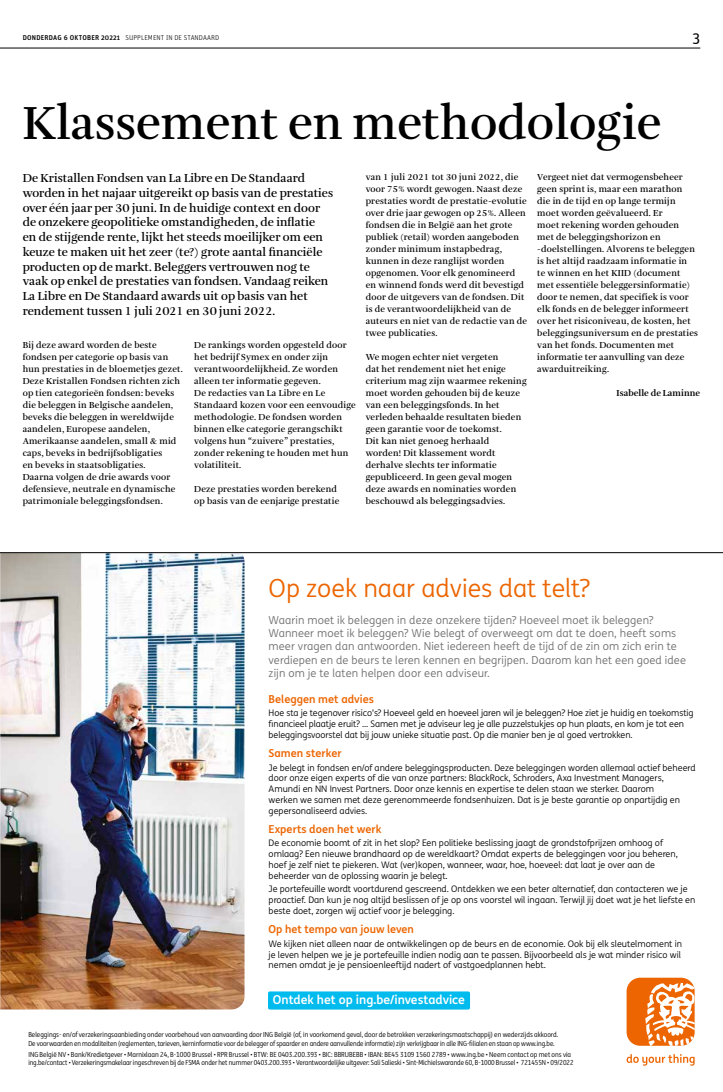
<style>
.page{position:relative;width:723px;height:1092px;background:#fff}
.page>*{position:absolute;margin:0;border:0;box-sizing:border-box;transform-origin:0 0}
.t1{font:600 48px "Amalia";color:#000}
.t2{font:25px "ING Me";color:#ec6500}
.t3{font:15px "Unit OT";color:#000}
.t4{font:700 12.3px "ING Me";color:#fff}
.t5{font:600 12px/14.7px "Amalia";color:#000}
.t6{font:11px/13.2px "ING Me";letter-spacing:.01em;color:#6e6e6e}
.t7{font:700 11px "ING Me";color:#ec6500}
.t8{font:600 9px/12px "Amalia";letter-spacing:.02em;color:#000}
.t9{font:9px/10.8px "ING Me";color:#000}
.t10{font:700 9px "Amalia";color:#000}
.t11{font:7px/8.4px "ING Me Narrow";letter-spacing:-.005em;color:#000}
.t12{font:300 7px "Unit OT";letter-spacing:.01em;color:#000}
.s1{font-weight:500}
</style>
<div class="page">
<hr style="left:0;top:48px;width:700px;height:1px;background:#000">
<img style="left:0;top:553px;width:244px;height:456px">
<div style="left:268px;top:991px;width:202px;height:18px;background:#0be;border-radius:2px"></div>
<svg style="left:626px;top:1054px;width:68px;height:11px"></svg>
<div style="left:626px;top:977px;width:68px;height:68px;background:#ec6500;border-radius:14px"></div>
<svg style="left:645px;top:982px;width:50px;height:63px"></svg>
<hr style="left:0;top:552px;width:723px;height:1px;background:#000">
<p class="t12" style="left:23px;top:33px;width:198px"><span class="s1">DONDERDAG 6 OKTOBER 20221</span> SUPPLEMENT IN DE STANDAARD</p>
<h1 class="t1" style="left:23px;top:96px;width:640px">Klassement en methodologie</h1>
<h3 class="t3" style="left:692px;top:25px;width:9px">3</h3>
<p class="t5" style="left:23px;top:172px;width:312px">De Kristallen Fondsen van La Libre en De Standaard worden in het najaar uitgereikt op basis van de prestaties over één jaar per 30 juni. In de huidige context en door de onzekere geopolitieke omstandigheden, de inflatie<br>en de stijgende rente, lijkt het steeds moeilijker om een keuze te maken uit het zeer (te?) grote aantal financiële producten op de markt. Beleggers vertrouwen nog te vaak op enkel de prestaties van fondsen. Vandaag reiken La Libre en De Standaard awards uit op basis van het rendement tussen 1 juli 2021 en 30 juni 2022.</p>
<p class="t8" style="left:23px;top:340px;width:162px">Bij deze award worden de beste fondsen per categorie op basis van hun prestaties in de bloemetjes gezet.<br>Deze Kristallen Fondsen richten zich op tien categorieën fondsen: beveks die beleggen in Belgische aandelen, beveks die beleggen in wereldwijde aandelen, Europese aandelen, Amerikaanse aandelen, small &amp; mid caps, beveks in bedrijfsobligaties<br>en beveks in staatsobligaties.<br>Daarna volgen de drie awards voor defensieve, neutrale en dynamische patrimoniale beleggingsfondsen.</p>
<p class="t8" style="left:194px;top:340px;width:163px">De rankings worden opgesteld door het bedrijf Symex en onder zijn verantwoordelijkheid. Ze worden alleen ter informatie gegeven.<br>De redacties van La Libre en Le<br>Standaard kozen voor een eenvoudige methodologie. De fondsen worden binnen elke categorie gerangschikt volgens hun “zuivere” prestaties, zonder rekening te houden met hun volatiliteit.</p>
<p class="t8" style="left:194px;top:483px;width:147px">Deze prestaties worden berekend op basis van de eenjarige prestatie</p>
<p class="t8" style="left:366px;top:171px;width:163px">van 1 juli 2021 tot 30 juni 2022, die voor 75% wordt gewogen. Naast deze prestaties wordt de prestatie-evolutie over drie jaar gewogen op 25%. Alleen fondsen die in België aan het grote publiek (retail) worden aangeboden zonder minimum instapbedrag, kunnen in deze ranglijst worden opgenomen. Voor elk genomineerd en winnend fonds werd dit bevestigd door de uitgevers van de fondsen. Dit is de verantwoordelijkheid van de auteurs en niet van de redactie van de twee publicaties.</p>
<p class="t8" style="left:366px;top:351px;width:163px">We mogen echter niet vergeten<br>dat het rendement niet het enige criterium mag zijn waarmee rekening moet worden gehouden bij de keuze van een beleggingsfonds. In het verleden behaalde resultaten bieden geen garantie voor de toekomst.<br>Dit kan niet genoeg herhaald worden! Dit klassement wordt derhalve slechts ter informatie gepubliceerd. In geen geval mogen deze awards en nominaties worden beschouwd als beleggingsadvies.</p>
<p class="t8" style="left:537px;top:171px;width:162px">Vergeet niet dat vermogensbeheer geen sprint is, maar een marathon<br>die in de tijd en op lange termijn moet worden geëvalueerd. Er<br>moet rekening worden gehouden met de beleggingshorizon en -doelstellingen. Alvorens te beleggen is het altijd raadzaam informatie in<br>te winnen en het KIID (document met essentiële beleggersinformatie) door te nemen, dat specifiek is voor elk fonds en de belegger informeert over het risiconiveau, de kosten, het beleggingsuniversum en de prestaties van het fonds. Documenten met informatie ter aanvulling van deze awarduitreiking.</p>
<p class="t10" style="left:617px;top:388px;width:85px">Isabelle de Laminne</p>
<h2 class="t2" style="left:269px;top:569px;width:323px">Op zoek naar advies dat telt?</h2>
<p class="t6" style="left:269px;top:613px;width:419px">Waarin moet ik beleggen in deze onzekere tijden? Hoeveel moet ik beleggen?<br>Wanneer moet ik beleggen? Wie belegt of overweegt om dat te doen, heeft soms meer vragen dan antwoorden. Niet iedereen heeft de tijd of de zin om zich erin te verdiepen en de beurs te leren kennen en begrijpen. Daarom kan het een goed idee zijn om je te laten helpen door een adviseur.</p>
<p class="t7" style="left:269px;top:689px;width:107px">Beleggen met advies</p>
<p class="t9" style="left:269px;top:707px;width:426px">Hoe sta je tegenover risico’s? Hoeveel geld en hoeveel jaren wil je beleggen? Hoe ziet je huidig en toekomstig financieel plaatje eruit? ... Samen met je adviseur leg je alle puzzelstukjes op hun plaats, en kom je tot een beleggingsvoorstel dat bij jouw unieke situatie past. Op die manier ben je al goed vertrokken.</p>
<p class="t7" style="left:269px;top:744px;width:74px">Samen sterker</p>
<p class="t9" style="left:269px;top:761px;width:428px">Je belegt in fondsen en/of andere beleggingsproducten. Deze beleggingen worden allemaal actief beheerd door onze eigen experts of die van onze partners: BlackRock, Schroders, Axa Investment Managers, Amundi en NN Invest Partners. Door onze kennis en expertise te delen staan we sterker. Daarom<br>werken we samen met deze gerenommeerde fondsenhuizen. Dat is je beste garantie op onpartijdig en gepersonaliseerd advies.</p>
<p class="t7" style="left:269px;top:819px;width:114px">Experts doen het werk</p>
<p class="t9" style="left:269px;top:837px;width:411px">De economie boomt of zit in het slop? Een politieke beslissing jaagt de grondstofprijzen omhoog of omlaag? Een nieuwe brandhaard op de wereldkaart? Omdat experts de beleggingen voor jou beheren, hoef je zelf niet te piekeren. Wat (ver)kopen, wanneer, waar, hoe, hoeveel: dat laat je over aan de beheerder van de oplossing waarin je belegt.</p>
<p class="t9" style="left:269px;top:883px;width:428px">Je portefeuille wordt voortdurend gescreend. Ontdekken we een beter alternatief, dan contacteren we je proactief. Dan kun je nog altijd beslissen of je op ons voorstel wil ingaan. Terwijl jij doet wat je het liefste en beste doet, zorgen wij actief voor je belegging.</p>
<p class="t7" style="left:269px;top:920px;width:147px">Op het tempo van jouw leven</p>
<p class="t9" style="left:269px;top:937px;width:415px">We kijken niet alleen naar de ontwikkelingen op de beurs en de economie. Ook bij elk sleutelmoment in je leven helpen we je je portefeuille indien nodig aan te passen. Bijvoorbeeld als je wat minder risico wil nemen omdat je je pensioenleeftijd nadert of vastgoedplannen hebt.</p>
<h3 class="t4" style="left:273px;top:990px;width:194px">Ontdek het op ing.be/investadvice</h3>
<p class="t11" style="left:28px;top:1030px;width:531px">Beleggings- en/of verzekeringsaanbieding onder voorbehoud van aanvaarding door ING België (of, in voorkomend geval, door de betrokken verzekeringsmaatschappij) en wederzijds akkoord.<br>De voorwaarden en modaliteiten (reglementen, tarieven, kerninformatie voor de belegger of spaarder en andere aanvullende informatie) zijn verkrijgbaar in alle ING-filialen en staan op www.ing.be.</p>
<p class="t11" style="left:28px;top:1049px;width:547px">ING België NV • Bank/Kredietgever • Marnixlaan 24, B-1000 Brussel • RPR Brussel • BTW: BE 0403.200.393 • BIC: BBRUBEBB • IBAN: BE45 3109 1560 2789 • www.ing.be • Neem contact op met ons via ing.be/contact • Verzekeringsmakelaar ingeschreven bij de FSMA onder het nummer 0403.200.393 • Verantwoordelijke uitgever: Sali Salieski • Sint-Michielswarande 60, B-1000 Brussel • 721455N • 09/2022</p>
</div>
